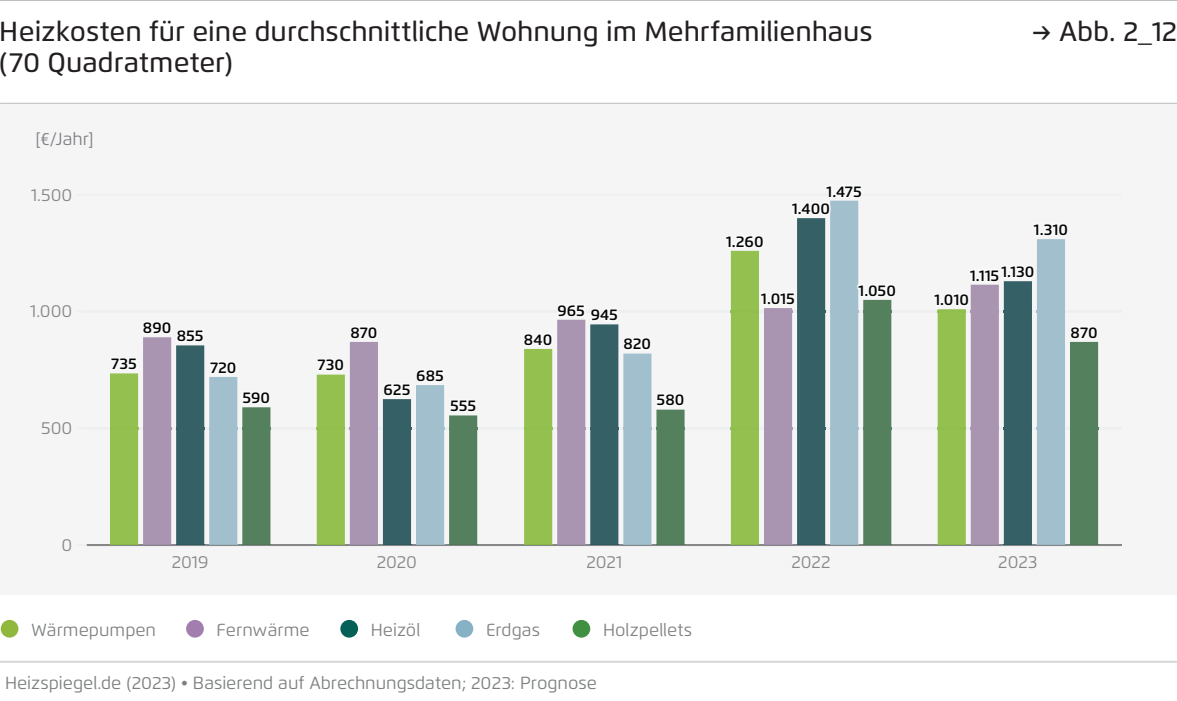
<style>
.page{position:relative;width:1177px;height:701px;background:#fff}
.page>*{position:absolute;margin:0;border:0;box-sizing:border-box;transform-origin:0 0}
.t1{font:500 27.5px/31.2px "Flexo";color:#231f20}
.t2{font:17.5px "Flexo";color:#7c7f80}
.t3{font:17.5px "Flexo";color:#808285}
.t4{font:17.25px "Flexo";color:#888787}
.t5{font:600 15.5px "Flexo";color:#040503}
</style>
<div class="page">
<hr style="left:1005px;top:103px;width:171px;height:1px;background:#bcbdc0">
<hr style="left:0;top:103px;width:1005px;height:1px;background:#bcbdc0">
<hr style="left:1005px;top:0;width:171px;height:1px;background:#bcbdc0">
<hr style="left:0;top:0;width:1005px;height:1px;background:#bcbdc0">
<hr style="left:1005px;top:661px;width:171px;height:1px;background:#bcbdc0">
<hr style="left:0;top:661px;width:1005px;height:1px;background:#bcbdc0">
<div style="left:0;top:104px;width:1176px;height:490px;background:#f5f5f6"></div>
<div style="left:1px;top:620px;width:17px;height:17px;background:#90b83d;border-radius:50%"></div>
<div style="left:340px;top:620px;width:18px;height:17px;background:#066057;border-radius:50%"></div>
<div style="left:455px;top:620px;width:18px;height:17px;background:#87b2c6;border-radius:50%"></div>
<div style="left:572px;top:620px;width:18px;height:17px;background:#419042;border-radius:50%"></div>
<div style="left:186px;top:620px;width:18px;height:17px;background:#a27eaf;border-radius:50%"></div>
<hr style="left:87px;top:544px;width:1034px;height:2px;background:#edeff0">
<hr style="left:87px;top:427px;width:1034px;height:2px;background:#edeff0">
<hr style="left:87px;top:310px;width:1034px;height:2px;background:#edeff0">
<hr style="left:87px;top:194px;width:1034px;height:2px;background:#edeff0">
<hr style="left:86px;top:544px;width:1035px;height:1px;background:#888787">
<svg style="left:110px;top:337px;width:161px;height:208px"></svg>
<svg style="left:316px;top:342px;width:162px;height:203px"></svg>
<svg style="left:524px;top:310px;width:161px;height:235px"></svg>
<svg style="left:730px;top:194px;width:162px;height:351px"></svg>
<svg style="left:937px;top:239px;width:162px;height:306px"></svg>
<h1 class="t1" style="left:0;top:16px;width:874px">Heizkosten für eine durchschnittliche Wohnung im Mehrfamilienhaus (70 Quadratmeter)</h1>
<h1 class="t1" style="left:1032px;top:16px;width:146px">→ Abb. 2_12</h1>
<p class="t3" style="left:35px;top:128px;width:60px">[€/Jahr]</p>
<p class="t4" style="left:31px;top:184px;width:43px">1.500</p>
<p class="t4" style="left:30px;top:301px;width:44px">1.000</p>
<p class="t4" style="left:41px;top:417px;width:33px">500</p>
<p class="t5" style="left:143px;top:318px;width:30px">890</p>
<p class="t5" style="left:350px;top:323px;width:29px">870</p>
<p class="t5" style="left:177px;top:326px;width:28px">855</p>
<p class="t5" style="left:111px;top:354px;width:27px">735</p>
<p class="t5" style="left:317px;top:355px;width:28px">730</p>
<p class="t5" style="left:210px;top:358px;width:28px">720</p>
<p class="t5" style="left:416px;top:366px;width:29px">685</p>
<p class="t5" style="left:242px;top:388px;width:29px">590</p>
<p class="t5" style="left:383px;top:380px;width:28px">625</p>
<p class="t5" style="left:450px;top:396px;width:28px">555</p>
<p class="t5" style="left:557px;top:301px;width:29px">965</p>
<p class="t5" style="left:590px;top:305px;width:29px">945</p>
<p class="t5" style="left:524px;top:330px;width:30px">840</p>
<p class="t5" style="left:623px;top:334px;width:29px">820</p>
<p class="t5" style="left:656px;top:390px;width:29px">580</p>
<p class="t5" style="left:826px;top:182px;width:37px">1.475</p>
<p class="t5" style="left:726px;top:232px;width:39px">1.260</p>
<p class="t5" style="left:792px;top:199px;width:39px">1.400</p>
<p class="t5" style="left:761px;top:289px;width:35px">1.015</p>
<p class="t5" style="left:858px;top:281px;width:39px">1.050</p>
<p class="t5" style="left:1033px;top:220px;width:35px">1.310</p>
<p class="t5" style="left:1001px;top:262px;width:34px">1.130</p>
<p class="t5" style="left:970px;top:265px;width:31px">1.115</p>
<p class="t5" style="left:934px;top:290px;width:36px">1.010</p>
<p class="t5" style="left:1070px;top:323px;width:29px">870</p>
<p class="t4" style="left:62px;top:534px;width:12px">0</p>
<p class="t4" style="left:172px;top:551px;width:38px">2019</p>
<p class="t4" style="left:377px;top:551px;width:42px">2020</p>
<p class="t4" style="left:586px;top:551px;width:37px">2021</p>
<p class="t4" style="left:791px;top:551px;width:40px">2022</p>
<p class="t4" style="left:998px;top:551px;width:41px">2023</p>
<p class="t3" style="left:31px;top:619px;width:126px">Wärmepumpen</p>
<p class="t3" style="left:216px;top:619px;width:94px">Fernwärme</p>
<p class="t3" style="left:371px;top:619px;width:51px">Heizöl</p>
<p class="t3" style="left:486px;top:619px;width:55px">Erdgas</p>
<p class="t3" style="left:603px;top:619px;width:91px">Holzpellets</p>
<p class="t2" style="left:5px;top:672px;width:593px">Heizspiegel.de (2023) • Basierend auf Abrechnungsdaten; 2023: Prognose</p>
</div>
